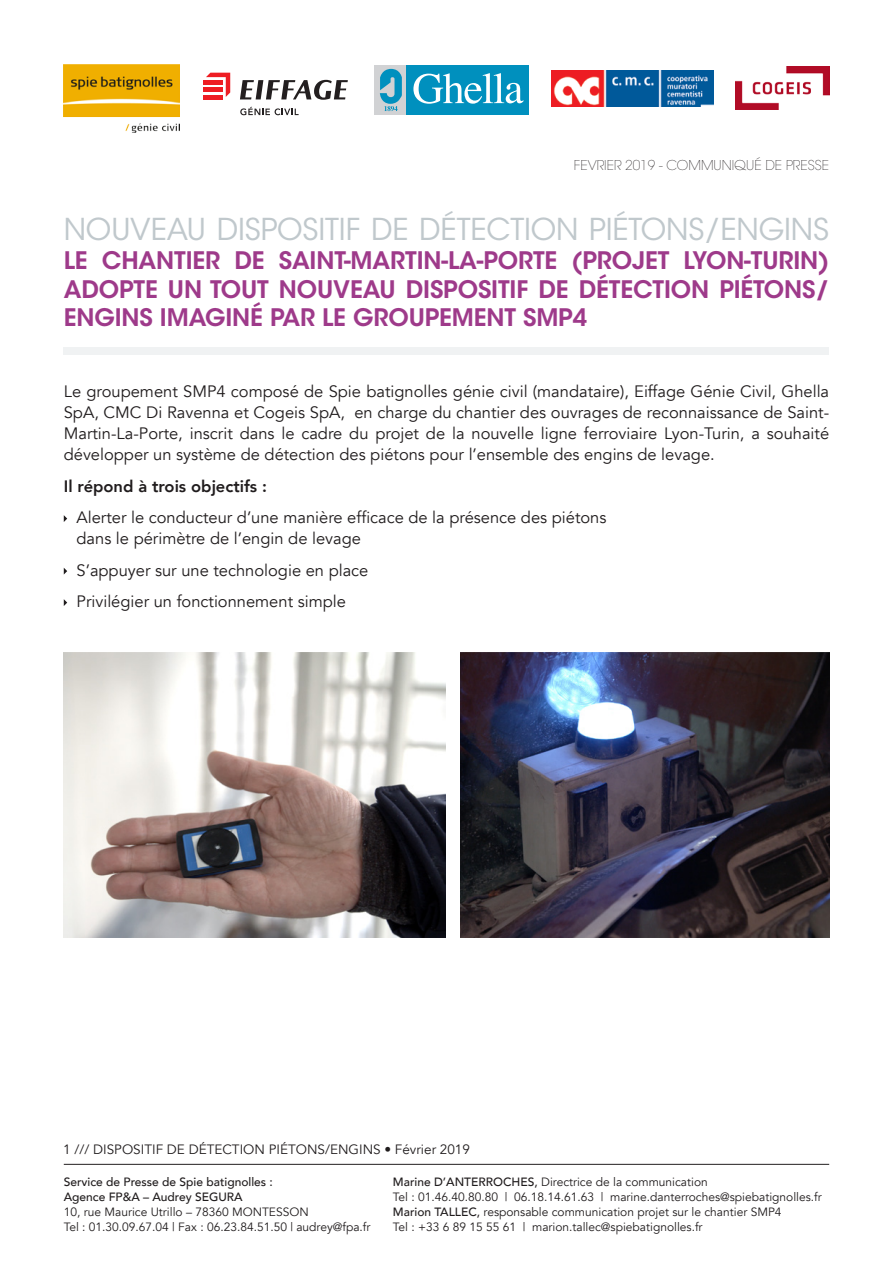
<style>
.page{position:relative;width:893px;height:1263px;background:#fff}
.page>*{position:absolute;margin:0;border:0;box-sizing:border-box;transform-origin:0 0}
.t1{font:30px "ITC Avant Garde Std";letter-spacing:-.005em;color:#c0c8cc}
.t2{font:600 24px/28.8px "ITC Avant Garde Std";letter-spacing:-.005em;color:#9e3a8a;text-align:justify}
.t3{font:16.5px/21px "Avenir";color:#201c1d;text-align:justify}
.t4{font:800 16.5px "Avenir";color:#201c1d}
.t5{font:13.5px "Avenir";color:#201c1d}
.t6{font:200 13.5px "ITC Avant Garde Std";color:#201c1d}
.t7{font:12px/15px "Avenir";color:#201c1d}
.t8{font:500 12px/15px "Avenir";color:#201c1d}
.s1{font-weight:500}
</style>
<div class="page">
<hr style="left:64px;top:1164px;width:765px;height:1px;background:#231f20">
<svg style="left:64px;top:515px;width:3px;height:7px"></svg>
<svg style="left:64px;top:568px;width:3px;height:6px"></svg>
<svg style="left:64px;top:599px;width:3px;height:7px"></svg>
<img style="left:551px;top:71px;width:162px;height:36px">
<hr style="left:203px;top:95px;width:20px;height:4px;background:#ee1d23">
<hr style="left:203px;top:88px;width:20px;height:4px;background:#ee1d23">
<div style="left:203px;top:80px;width:20px;height:5px;background:#ee1d23"></div>
<svg style="left:206px;top:73px;width:24px;height:24px"></svg>
<svg style="left:240px;top:80px;width:108px;height:20px"></svg>
<svg style="left:240px;top:107px;width:59px;height:8px"></svg>
<div style="left:374px;top:65px;width:32px;height:49px;background:#d1d2d4"></div>
<div style="left:406px;top:65px;width:123px;height:49px;background:#0090be"></div>
<svg style="left:413px;top:73px;width:110px;height:31px"></svg>
<svg style="left:380px;top:69px;width:22px;height:42px"></svg>
<img style="left:64px;top:64px;width:116px;height:68px">
<img style="left:736px;top:66px;width:93px;height:43px">
<img style="left:64px;top:653px;width:381px;height:284px">
<img style="left:460px;top:653px;width:369px;height:284px">
<div style="left:64px;top:347px;width:765px;height:8px;background:#f0f2f3"></div>
<p class="t6" style="left:574px;top:158px;width:257px">FEVRIER 2019 - COMMUNIQUÉ DE PRESSE</p>
<p class="t1" style="left:64px;top:211px;width:767px">NOUVEAU DISPOSITIF DE DÉTECTION PIÉTONS/ENGINS</p>
<p class="t2" style="left:64px;top:246px;width:767px">LE CHANTIER DE SAINT-MARTIN-LA-PORTE (PROJET LYON-TURIN)<br>ADOPTE UN TOUT NOUVEAU DISPOSITIF DE DÉTECTION PIÉTONS/ ENGINS IMAGINÉ PAR LE GROUPEMENT SMP4</p>
<p class="t3" style="left:64px;top:381px;width:767px">Le groupement SMP4 composé de Spie batignolles génie civil (mandataire), Eiffage Génie Civil, Ghella SpA, CMC Di Ravenna et Cogeis SpA, en charge du chantier des ouvrages de reconnaissance de Saint-Martin-La-Porte, inscrit dans le cadre du projet de la nouvelle ligne ferroviaire Lyon-Turin, a souhaité développer un système de détection des piétons pour l’ensemble des engins de levage.</p>
<p class="t4" style="left:64px;top:473px;width:205px">Il répond à trois objectifs :</p>
<p class="t3" style="left:77px;top:507px;width:531px">Alerter le conducteur d’une manière efficace de la présence des piétons dans le périmètre de l’engin de levage</p>
<p class="t3" style="left:77px;top:560px;width:293px">S’appuyer sur une technologie en place</p>
<p class="t3" style="left:77px;top:591px;width:271px">Privilégier un fonctionnement simple</p>
<p class="t5" style="left:63px;top:1141px;width:408px">1 /// DISPOSITIF DE DÉTECTION PIÉTONS/ENGINS • Février 2019</p>
<p class="t8" style="left:64px;top:1174px;width:211px">Service de Presse de Spie batignolles :<br>Agence FP&amp;A – Audrey SEGURA</p>
<p class="t7" style="left:64px;top:1204px;width:308px">10, rue Maurice Utrillo – 78360 MONTESSON<br>Tel : 01.30.09.67.04 | Fax : 06.23.84.51.50 | audrey@fpa.fr</p>
<p class="t7" style="left:393px;top:1174px;width:430px"><span class="s1">Marine D’ANTERROCHES,</span> Directrice de la communication<br>Tel : 01.46.40.80.80 | 06.18.14.61.63 | marine.danterroches@spiebatignolles.fr <span class="s1">Marion TALLEC,</span> responsable communication projet sur le chantier SMP4<br>Tel : +33 6 89 15 55 61 | marion.tallec@spiebatignolles.fr</p>
</div>
